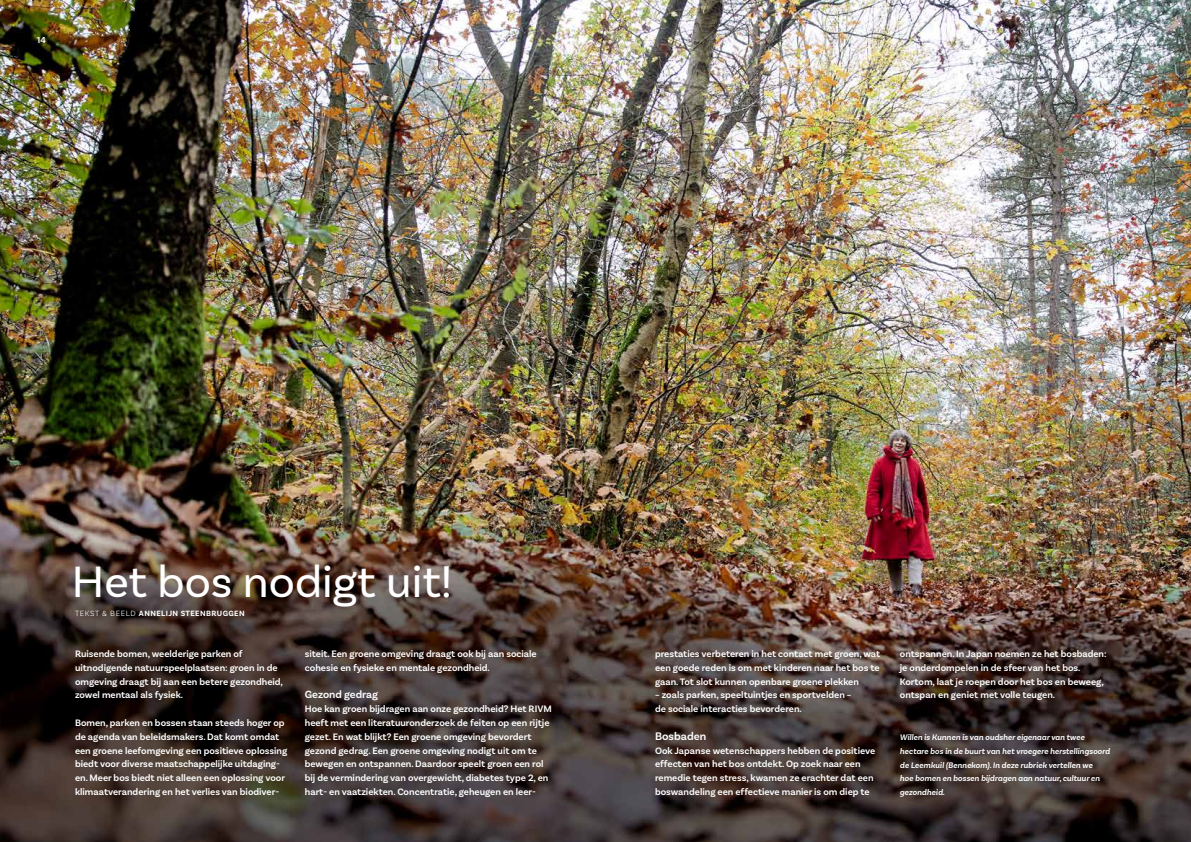
<style>
.page{position:relative;width:1191px;height:842px;background:#fff}
.page>*{position:absolute;margin:0;border:0;box-sizing:border-box;transform-origin:0 0}
.t1{font:46px "Basic Sans";color:#fff}
.t2{font:600 11.5px "Basic Sans";color:#fff}
.t3{font:600 11px "Basic Sans";color:#fff}
.t4{font:600 9.8px/13.8px "Basic Sans";color:#fff}
.t5{font:600 9px "Basic Sans";color:#fff}
.t6{font:italic 600 8.5px/13.8px "Basic Sans";color:#fff}
.t7{font:700 8px "Basic Sans";letter-spacing:.05em;color:#fff}
.s1{font-weight:300}
</style>
<div class="page">
<img style="left:0;top:0;width:1191px;height:842px">
<p class="t5" style="left:37px;top:34px;width:10px">14</p>
<p class="t5" style="left:1071px;top:34px;width:85px">Willen is Kunnen 15</p>
<h1 class="t1" style="left:72px;top:554px;width:382px">Het bos nodigt uit!</h1>
<p class="t7" style="left:75px;top:608px;width:171px"><span class="s1">TEKST &amp; BEELD</span> ANNELIJN STEENBRUGGEN</p>
<p class="t4" style="left:75px;top:647px;width:209px">Ruisende bomen, weelderige parken of uitnodigende natuurspeelplaatsen: groen in de omgeving draagt bij aan een betere gezondheid, zowel mentaal als fysiek.</p>
<p class="t4" style="left:75px;top:716px;width:214px">Bomen, parken en bossen staan steeds hoger op de agenda van beleidsmakers. Dat komt omdat een groene leefomgeving een positieve oplossing biedt voor diverse maatschappelijke uitdaging&shy;en. Meer bos biedt niet alleen een oplossing voor klimaatverandering en het verlies van biodiver-</p>
<p class="t4" style="left:305px;top:647px;width:233px">siteit. Een groene omgeving draagt ook bij aan sociale cohesie en fysieke en mentale gezondheid.</p>
<p class="t3" style="left:305px;top:688px;width:75px">Gezond gedrag</p>
<p class="t4" style="left:305px;top:702px;width:248px">Hoe kan groen bijdragen aan onze gezondheid? Het RIVM heeft met een literatuuronderzoek de feiten op een rijtje gezet. En wat blijkt? Een groene omgeving bevordert gezond gedrag. Een groene omgeving nodigt uit om te bewegen en ontspannen. Daardoor speelt groen een rol bij de vermindering van overgewicht, diabetes type 2, en hart- en vaatziekten. Concentratie, geheugen en leer-</p>
<p class="t4" style="left:655px;top:647px;width:227px;text-align:justify">prestaties verbeteren in het contact met groen, wat een goede reden is om met kinderen naar het bos te gaan. Tot slot kunnen openbare groene plekken</p>
<p class="t4" style="left:655px;top:688px;width:198px">– zoals parken, speeltuintjes en sportvelden – de sociale interacties bevorderen.</p>
<p class="t2" style="left:655px;top:729px;width:53px">Bosbaden</p>
<p class="t4" style="left:655px;top:743px;width:222px">Ook Japanse wetenschappers hebben de positieve effecten van het bos ontdekt. Op zoek naar een remedie tegen stress, kwamen ze erachter dat een boswandeling een effectieve manier is om diep te</p>
<p class="t4" style="left:900px;top:647px;width:208px">ontspannen. In Japan noemen ze het bosbaden: je onderdompelen in de sfeer van het bos.<br>Kortom, laat je roepen door het bos en beweeg, ontspan en geniet met volle teugen.</p>
<p class="t6" style="left:900px;top:730px;width:212px">Willen is Kunnen is van oudsher eigenaar van twee hectare bos in de buurt van het vroegere herstellingsoord de Leemkuil (Bennekom). In deze rubriek vertellen we<br>hoe bomen en bossen bijdragen aan natuur, cultuur en gezondheid.</p>
</div>
